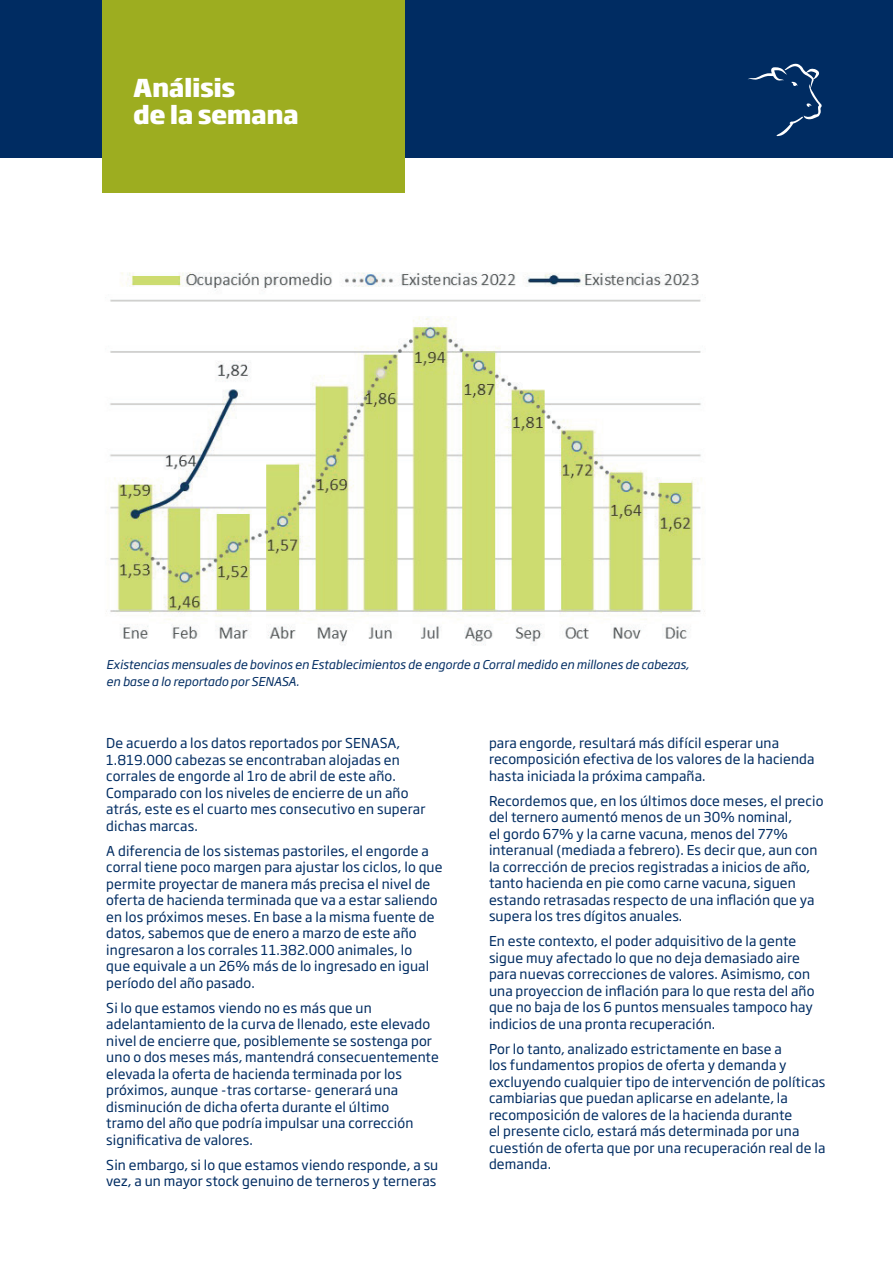
<style>
.page{position:relative;width:893px;height:1263px;background:#fff}
.page>*{position:absolute;margin:0;border:0;box-sizing:border-box;transform-origin:0 0}
.t1{font:800 24.45px/27.2px "Soho Gothic Pro";letter-spacing:-.02em;color:#fff}
.t2{font:13.5px/16.5px "Soho Gothic Pro";letter-spacing:.01em;color:#002c62}
.t3{font:italic 12px/16.5px "Soho Gothic Pro";color:#002c62}
</style>
<div class="page">
<div style="left:0;top:0;width:893px;height:157px;background:#002c62"></div>
<svg style="left:748px;top:64px;width:74px;height:73px"></svg>
<div style="left:102px;top:0;width:303px;height:193px;background:#9dad20"></div>
<img style="left:106px;top:272px;width:599px;height:374px">
<h1 class="t1" style="left:133px;top:73px;width:167px">Análisis<br>de la semana</h1>
<p class="t3" style="left:106px;top:656px;width:584px">Existencias mensuales de bovinos en Establecimientos de engorde a Corral medido en millones de cabezas, en base a lo reportado por SENASA.</p>
<p class="t2" style="left:106px;top:734px;width:321px">De acuerdo a los datos reportados por SENASA, 1.819.000 cabezas se encontraban alojadas en corrales de engorde al 1ro de abril de este año.<br>Comparado con los niveles de encierre de un año atrás, este es el cuarto mes consecutivo en superar dichas marcas.</p>
<p class="t2" style="left:106px;top:841px;width:338px">A diferencia de los sistemas pastoriles, el engorde a corral tiene poco margen para ajustar los ciclos, lo que permite proyectar de manera más precisa el nivel de oferta de hacienda terminada que va a estar saliendo en los próximos meses. En base a la misma fuente de datos, sabemos que de enero a marzo de este año ingresaron a los corrales 11.382.000 animales, lo<br>que equivale a un 26% más de lo ingresado en igual período del año pasado.</p>
<p class="t2" style="left:106px;top:998px;width:334px">Si lo que estamos viendo no es más que un adelantamiento de la curva de llenado, este elevado nivel de encierre que, posiblemente se sostenga por uno o dos meses más, mantendrá consecuentemente elevada la oferta de hacienda terminada por los próximos, aunque -tras cortarse- generará una disminución de dicha oferta durante el último<br>tramo del año que podría impulsar una corrección significativa de valores.</p>
<p class="t2" style="left:106px;top:1155px;width:334px">Sin embargo, si lo que estamos viendo responde, a su vez, a un mayor stock genuino de terneros y terneras</p>
<p class="t2" style="left:489px;top:734px;width:327px">para engorde, resultará más difícil esperar una recomposición efectiva de los valores de la hacienda hasta iniciada la próxima campaña.</p>
<p class="t2" style="left:489px;top:792px;width:336px">Recordemos que, en los últimos doce meses, el precio del ternero aumentó menos de un 30% nominal,<br>el gordo 67% y la carne vacuna, menos del 77% interanual (mediada a febrero). Es decir que, aun con la corrección de precios registradas a inicios de año, tanto hacienda en pie como carne vacuna, siguen estando retrasadas respecto de una inflación que ya supera los tres dígitos anuales.</p>
<p class="t2" style="left:489px;top:932px;width:327px">En este contexto, el poder adquisitivo de la gente sigue muy afectado lo que no deja demasiado aire para nuevas correcciones de valores. Asimismo, con una proyeccion de inflación para lo que resta del año que no baja de los 6 puntos mensuales tampoco hay indicios de una pronta recuperación.</p>
<p class="t2" style="left:489px;top:1040px;width:338px">Por lo tanto, analizado estrictamente en base a<br>los fundamentos propios de oferta y demanda y excluyendo cualquier tipo de intervención de políticas cambiarias que puedan aplicarse en adelante, la recomposición de valores de la hacienda durante<br>el presente ciclo, estará más determinada por una cuestión de oferta que por una recuperación real de la demanda.</p>
</div>
